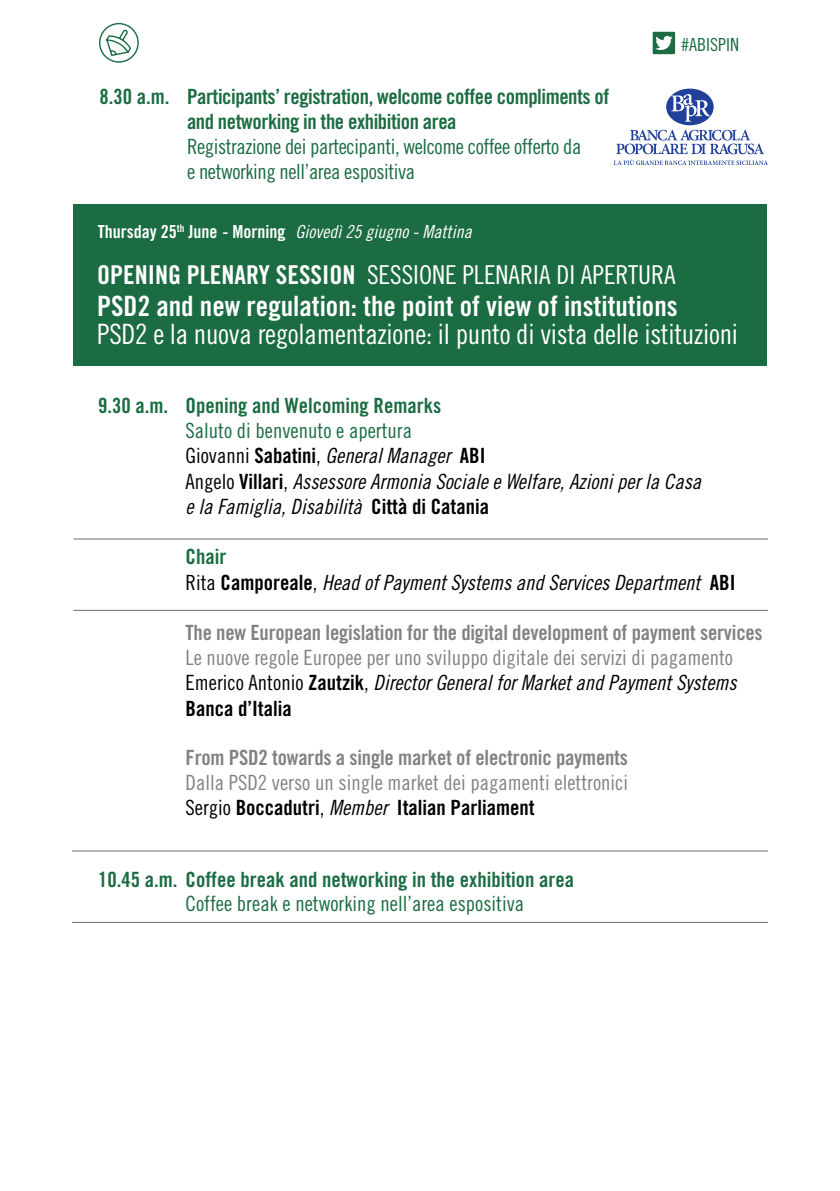
<style>
.page{position:relative;width:840px;height:1191px;background:#fff}
.page>*{position:absolute;margin:0;border:0;box-sizing:border-box;transform-origin:0 0}
.t1{font:28px "Trade Gothic Cond Eighteen";letter-spacing:-.01em;color:#fff}
.t2{font:28px "Trade Gothic Bold Cond Twenty";color:#fff}
.t3{font:26px "Trade Gothic Cond Eighteen";color:#fff}
.t4{font:21px/25.2px "Trade Gothic Cond Eighteen Obl";color:#000}
.t5{font:21px "Trade Gothic Bold Cond Twenty";letter-spacing:-.01em;color:#808285}
.t6{font:21px "Trade Gothic Cond Eighteen";color:#808285}
.t7{font:21px/25.2px "Trade Gothic Bold Cond Twenty";letter-spacing:-.02em;color:#1b6c42}
.t8{font:21px "Trade Gothic Bold Cond Twenty";color:#1b6c42}
.t9{font:21px/25.2px "Trade Gothic Cond Eighteen";letter-spacing:-.02em;color:#1b6c42}
.t10{font:21px "Trade Gothic Cond Eighteen";color:#1b6c42}
.t11{font:21px "Trade Gothic Bold Cond Twenty";color:#000}
.t12{font:18px "Trade Gothic Cond Eighteen Obl";color:#fff}
.t13{font:18px "Trade Gothic Cond Eighteen";color:#1b6c42}
.s1{font-family:"Trade Gothic Bold Cond Twenty"}
.s2{font-family:"Trade Gothic Cond Eighteen"}
.s3{font-family:"Trade Gothic Cond Eighteen Obl"}
</style>
<div class="page">
<div style="left:73px;top:204px;width:693px;height:162px;background:#1b6c42"></div>
<hr style="left:73px;top:538px;width:694px;height:1px;background:#6d6e71">
<hr style="left:73px;top:610px;width:694px;height:1px;background:#6d6e71">
<hr style="left:72px;top:850px;width:695px;height:1px;background:#6d6e71">
<hr style="left:72px;top:922px;width:695px;height:1px;background:#6d6e71">
<svg style="left:613px;top:89px;width:154px;height:76px"></svg>
<svg style="left:652px;top:32px;width:22px;height:22px"></svg>
<svg style="left:99px;top:23px;width:40px;height:40px"></svg>
<p class="t7" style="left:187px;top:83px;width:423px;text-indent:-87px">8.30 a.m. Participants’ registration, welcome coffee compliments of and networking in the exhibition area</p>
<p class="t9" style="left:187px;top:134px;width:396px">Registrazione dei partecipanti, welcome coffee offerto da e networking nell’area espositiva</p>
<p class="t12" style="left:98px;top:221px;width:375px"><span class="s1">Thursday 25</span><sup>th</sup> <span class="s1">June - Morning</span> Giovedì 25 giugno - Mattina</p>
<p class="t13" style="left:680px;top:33px;width:59px">#ABISPIN</p>
<p class="t3" style="left:97px;top:259px;width:580px"><span class="s1">OPENING PLENARY SESSION</span> SESSIONE PLENARIA DI APERTURA</p>
<h1 class="t2" style="left:97px;top:289px;width:581px">Psd2 and new regulation: the point of view of institutions</h1>
<h1 class="t1" style="left:97px;top:317px;width:642px">Psd2 e la nuova regolamentazione: il punto di vista delle istituzioni</h1>
<p class="t8" style="left:98px;top:393px;width:344px">9.30 a.m. Opening and Welcoming Remarks</p>
<p class="t10" style="left:185px;top:418px;width:228px">Saluto di benvenuto e apertura</p>
<p class="t4" style="left:185px;top:443px;width:517px"><span class="s2">Giovanni</span> <span class="s1">Sabatini</span><span class="s2">,</span> General Manager <span class="s1">ABI<br></span><span class="s2">Angelo</span> <span class="s1">Villari</span><span class="s2">,</span> Assessore Armonia Sociale e Welfare, Azioni per la Casa e la Famiglia, Disabilità <span class="s1">Città di Catania</span></p>
<p class="t7" style="left:185px;top:544px;width:42px">Chair</p>
<p class="t4" style="left:185px;top:569px;width:551px"><span class="s2">Rita</span> <span class="s1">Camporeale</span><span class="s2">,</span> Head of Payment Systems and Services Department <span class="s1">ABI</span></p>
<p class="t5" style="left:185px;top:619px;width:578px">The new European legislation for the digital development of payment services</p>
<p class="t6" style="left:185px;top:645px;width:548px">Le nuove regole Europee per uno sviluppo digitale dei servizi di pagamento</p>
<p class="t4" style="left:185px;top:670px;width:552px"><span class="s2">Emerico Antonio</span> <span class="s1">Zautzik</span><span class="s2">,</span> Director General for Market and Payment Systems</p>
<p class="t11" style="left:185px;top:695px;width:108px">Banca d’Italia</p>
<p class="t5" style="left:185px;top:744px;width:444px">From PSD2 towards a single market of electronic payments</p>
<p class="t6" style="left:185px;top:770px;width:444px">Dalla PSD2 verso un single market dei pagamenti elettronici</p>
<p class="t11" style="left:185px;top:795px;width:350px"><span class="s2">Sergio</span> Boccadutri<span class="s2">,</span> <span class="s3">Member</span> Italian Parliament</p>
<p class="t8" style="left:98px;top:867px;width:477px">10.45 a.m. Coffee break and networking in the exhibition area</p>
<p class="t10" style="left:185px;top:891px;width:340px">Coffee break e networking nell’area espositiva</p>
</div>
